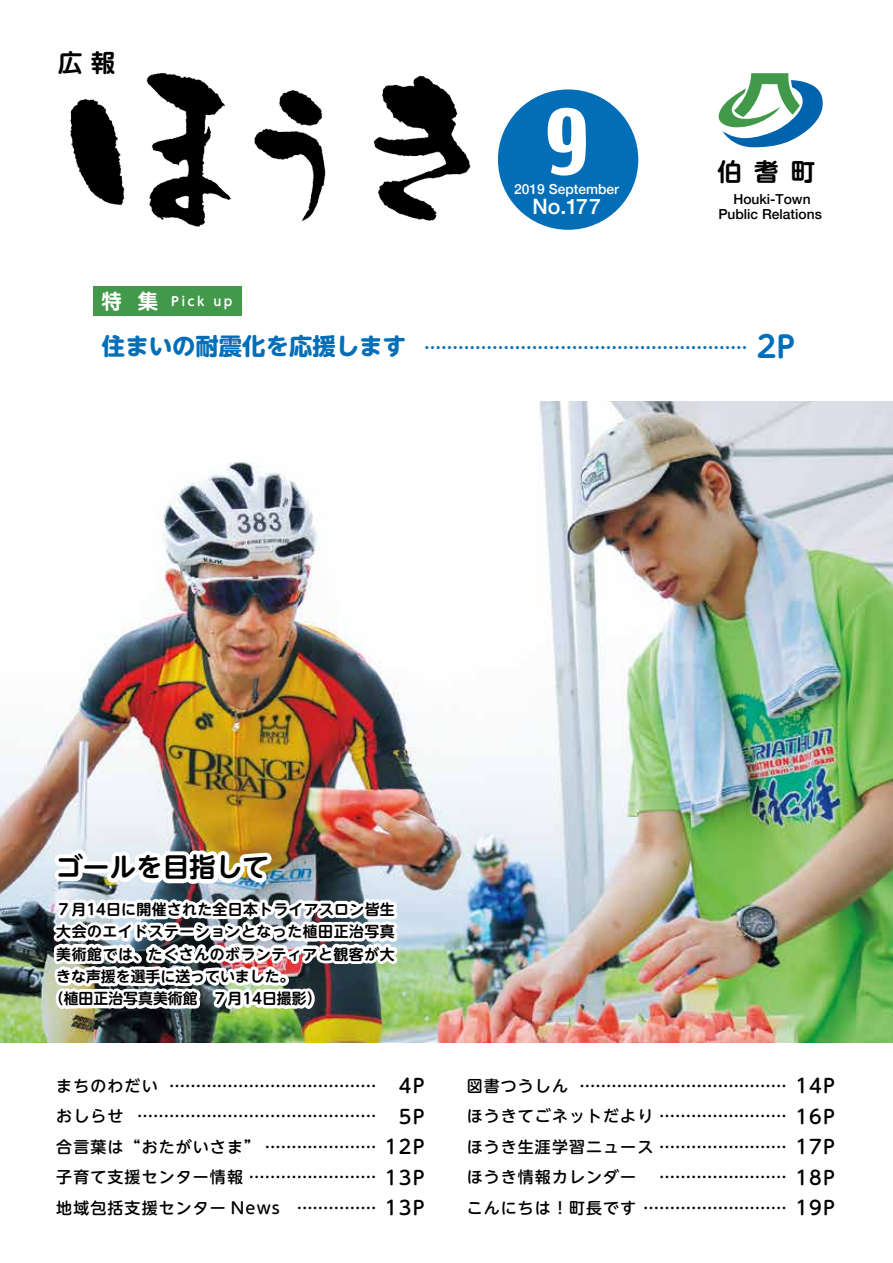
<style>
.page{position:relative;width:893px;height:1263px;background:#fff}
.page>*{position:absolute;margin:0;border:0;box-sizing:border-box;transform-origin:0 0}
.t1{font:80.4px "Techno";color:#fff;scale:1.11 1}
.t2{font:700 29.7px "UD Shin M Go Pro De";color:#036eb8}
.t3{font:700 26.55px "UD Shin M Go Pro De";color:#000}
.t4{font:700 24.45px "UD Shin M Go Pro De";color:#000}
.t5{font:700 23.4px "UD Shin M Go Pro";color:#036eb8}
.t6{font:500 21.3px "Helvetica Neue";color:#fff}
.t7{font:700 20.4px "UD Shin M Go Pro De";color:#fff}
.t8{font:500 19.2px "UD Shin M Go Pro";letter-spacing:.07em;color:#000}
.t9{font:700 16.95px "UD Shin M Go Pro De";color:#036eb8}
.t10{font:500 15.9px "UD Shin M Go Pro";letter-spacing:.07em;color:#000}
.t11{font:700 14.85px "UD Shin M Go Pro De";letter-spacing:.02em;color:#000}
.t12{font:700 14.85px "UD Shin M Go Pro De";color:#000}
.t13{font:700 14.85px "UD Shin M Go Pro De";letter-spacing:.04em;color:#000}
.t14{font:500 13.8px/14.9px "Helvetica Neue";color:#000;text-align:center}
.t15{font:500 13.8px "Helvetica Neue";color:#fff}
.t16{font:700 12.45px "UD Shin M Go Pro De";letter-spacing:.19em;color:#fff}
</style>
<div class="page">
<div style="left:498px;top:89px;width:140px;height:141px;background:#036eb8;border-radius:50%"></div>
<img style="left:0;top:402px;width:893px;height:640px">
<img style="left:49px;top:816px;width:376px;height:227px">
<img style="left:70px;top:73px;width:162px;height:154px">
<img style="left:254px;top:90px;width:72px;height:131px">
<img style="left:373px;top:75px;width:98px;height:146px">
<svg style="left:718px;top:73px;width:105px;height:75px"></svg>
<div style="left:93px;top:286px;width:149px;height:29px;background:#419949"></div>
<h3 class="t4" style="left:58px;top:43px;width:59px">広報</h3>
<h1 class="t1" style="left:545px;top:88px;width:42px">9</h1>
<h3 class="t6" style="left:532px;top:189px;width:70px">No.177</h3>
<p class="t15" style="left:514px;top:178px;width:106px">2019 September</p>
<h3 class="t4" style="left:717px;top:152px;width:99px">伯耆町</h3>
<p class="t14" style="left:718px;top:191px;width:105px">Houki-Town<br>Public Relations</p>
<p class="t7" style="left:102px;top:285px;width:22px">特</p>
<p class="t7" style="left:138px;top:285px;width:22px">集</p>
<p class="t16" style="left:171px;top:291px;width:35px">Pick</p>
<p class="t16" style="left:214px;top:291px;width:20px">up</p>
<h3 class="t5" style="left:102px;top:327px;width:306px">住まいの耐震化を応援します</h3>
<p class="t9" style="left:424px;top:333px;width:325px">…………………………………………………</p>
<h2 class="t2" style="left:757px;top:323px;width:40px">2P</h2>
<h3 class="t3" style="left:56px;top:846px;width:214px">ゴールを目指して</h3>
<p class="t11" style="left:56px;top:897px;width:340px">７月14日に開催された全日本トライアスロン皆生</p>
<p class="t11" style="left:56px;top:919px;width:340px">大会のエイドステーションとなった植田正治写真</p>
<p class="t13" style="left:56px;top:942px;width:340px">美術館では、たくさんのボランティアと観客が大</p>
<p class="t12" style="left:56px;top:964px;width:240px">きな声援を選手に送っていました。</p>
<p class="t12" style="left:49px;top:986px;width:274px">（植田正治写真美術館　７月14日撮影(</p>
<p class="t10" style="left:56px;top:1073px;width:103px">まちのわだい</p>
<p class="t10" style="left:169px;top:1073px;width:209px">…………………………………</p>
<p class="t8" style="left:399px;top:1070px;width:27px">4P</p>
<p class="t10" style="left:467px;top:1073px;width:103px">図書つうしん</p>
<p class="t10" style="left:579px;top:1073px;width:209px">…………………………………</p>
<p class="t8" style="left:795px;top:1070px;width:41px">14P</p>
<p class="t10" style="left:56px;top:1103px;width:69px">おしらせ</p>
<p class="t10" style="left:137px;top:1103px;width:241px">………………………………………</p>
<p class="t8" style="left:399px;top:1101px;width:27px">5P</p>
<p class="t10" style="left:467px;top:1103px;width:322px">ほうきてごネットだより ……………………</p>
<p class="t8" style="left:795px;top:1101px;width:41px">16P</p>
<p class="t10" style="left:56px;top:1134px;width:322px">合言葉は“おたがいさま” …………………</p>
<p class="t8" style="left:385px;top:1131px;width:41px">12P</p>
<p class="t10" style="left:467px;top:1134px;width:322px">ほうき生涯学習ニュース ……………………</p>
<p class="t8" style="left:795px;top:1131px;width:41px">17P</p>
<p class="t10" style="left:56px;top:1164px;width:322px">子育て支援センター情報 ……………………</p>
<p class="t8" style="left:385px;top:1162px;width:41px">13P</p>
<p class="t10" style="left:467px;top:1164px;width:171px">ほうき情報カレンダー</p>
<p class="t10" style="left:659px;top:1164px;width:129px">……………………</p>
<p class="t8" style="left:795px;top:1162px;width:41px">18P</p>
<p class="t10" style="left:56px;top:1195px;width:225px">地域包括支援センター News</p>
<p class="t10" style="left:297px;top:1195px;width:81px">……………</p>
<p class="t8" style="left:385px;top:1192px;width:41px">13P</p>
<p class="t10" style="left:467px;top:1195px;width:322px">こんにちは！町長です ………………………</p>
<p class="t8" style="left:795px;top:1192px;width:41px">19P</p>
</div>
